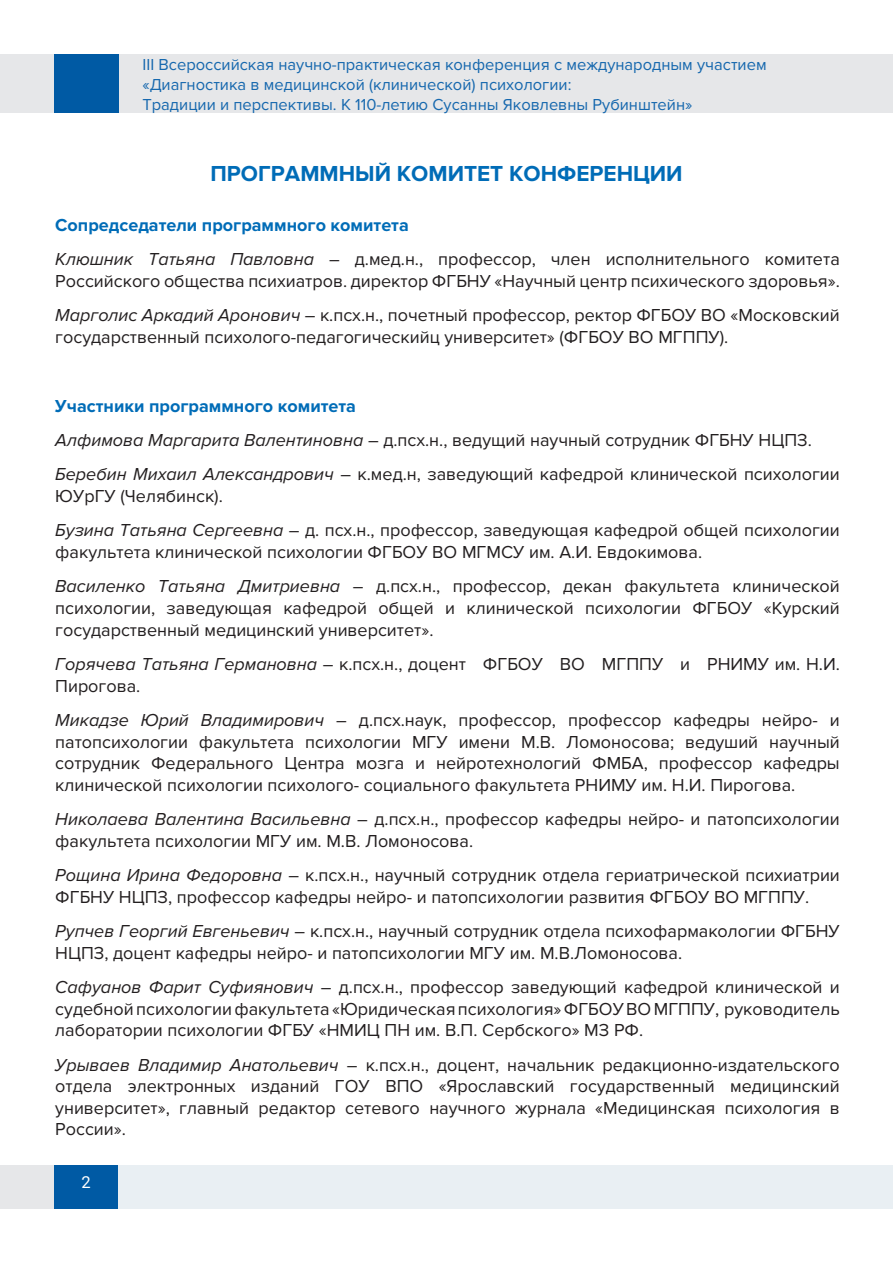
<style>
.page{position:relative;width:893px;height:1263px;background:#fff}
.page>*{position:absolute;margin:0;border:0;box-sizing:border-box;transform-origin:0 0}
.t1{font:700 22.5px "Proxima Nova";color:#006cb7}
.t2{font:18px/21.6px "Proxima Nova";color:#231f20}
.t3{font:700 18px "Proxima Nova";color:#006cb7}
.t4{font:16.5px/19.8px "Proxima Nova";color:#1668ae}
.t5{font:16.5px "Roboto";color:#fff}
.s1{font-style:italic}
</style>
<div class="page">
<div style="left:0;top:54px;width:893px;height:59px;background:#e6e7e9"></div>
<div style="left:54px;top:1165px;width:65px;height:44px;background:#005aa4"></div>
<div style="left:0;top:1165px;width:54px;height:44px;background:#e6e7e9"></div>
<div style="left:54px;top:54px;width:65px;height:59px;background:#005aa4"></div>
<div style="left:119px;top:1165px;width:774px;height:44px;background:#e9eff3"></div>
<p class="t4" style="left:142px;top:55px;width:626px">III Всероссийская научно-практическая конференция с международным участием «Диагностика в медицинской (клинической) психологии:<br>Традиции и перспективы. К 110-летию Сусанны Яковлевны Рубинштейн»</p>
<p class="t1" style="left:210px;top:161px;width:474px">ПРОГРАММНЫЙ КОМИТЕТ КОНФЕРЕНЦИИ</p>
<p class="t3" style="left:55px;top:215px;width:355px">Сопредседатели программного комитета</p>
<p class="t2" style="left:55px;top:249px;width:786px"><span class="s1">Клюшник Татьяна Павловна</span> – д.мед.н., профессор, член исполнительного комитета<br>Российского общества психиатров. директор ФГБНУ «Научный центр психического здоровья».</p>
<p class="t2" style="left:55px;top:305px;width:786px"><span class="s1">Марголис Аркадий Аронович</span> – к.псх.н., почетный профессор, ректор ФГБОУ ВО «Московский государственный психолого-педагогическийц университет» (ФГБОУ ВО МГППУ).</p>
<p class="t3" style="left:55px;top:395px;width:302px">Участники программного комитета</p>
<p class="t2" style="left:55px;top:430px;width:758px"><span class="s1">Алфимова Маргарита Валентиновна</span> – д.псх.н., ведущий научный сотрудник ФГБНУ НЦПЗ.</p>
<p class="t2" style="left:55px;top:464px;width:786px"><span class="s1">Беребин Михаил Александрович</span> – к.мед.н, заведующий кафедрой клинической психологии<br>ЮУрГУ (Челябинск).</p>
<p class="t2" style="left:55px;top:520px;width:786px"><span class="s1">Бузина Татьяна Сергеевна</span> – д. псх.н., профессор, заведующая кафедрой общей психологии факультета клинической психологии ФГБОУ ВО МГМСУ им. А.И. Евдокимова.</p>
<p class="t2" style="left:55px;top:576px;width:786px;text-align:justify"><span class="s1">Василенко Татьяна Дмитриевна</span> – д.псх.н., профессор, декан факультета клинической психологии, заведующая кафедрой общей и клинической психологии ФГБОУ «Курский государственный медицинский университет».</p>
<p class="t2" style="left:55px;top:653px;width:786px"><span class="s1">Горячева Татьяна Германовна</span> – к.псх.н., доцент ФГБОУ ВО МГППУ и РНИМУ им. Н.И.<br>Пирогова.</p>
<p class="t2" style="left:55px;top:709px;width:786px;text-align:justify"><span class="s1">Микадзе Юрий Владимирович</span> – д.псх.наук, профессор, профессор кафедры нейро- и патопсихологии факультета психологии МГУ имени М.В. Ломоносова; ведуший научный сотрудник Федерального Центра мозга и нейротехнологий ФМБА, профессор кафедры клинической психологии психолого- социального факультета РНИМУ им. Н.И. Пирогова.</p>
<p class="t2" style="left:55px;top:808px;width:786px"><span class="s1">Николаева Валентина Васильевна</span> – д.псх.н., профессор кафедры нейро- и патопсихологии факультета психологии МГУ им. М.В. Ломоносова.</p>
<p class="t2" style="left:55px;top:864px;width:786px"><span class="s1">Рощина Ирина Федоровна</span> – к.псх.н., научный сотрудник отдела гериатрической психиатрии<br>ФГБНУ НЦПЗ, профессор кафедры нейро- и патопсихологии развития ФГБОУ ВО МГППУ.</p>
<p class="t2" style="left:55px;top:920px;width:786px"><span class="s1">Рупчев Георгий Евгеньевич</span> – к.псх.н., научный сотрудник отдела психофармакологии ФГБНУ<br>НЦПЗ, доцент кафедры нейро- и патопсихологии МГУ им. М.В.Ломоносова.</p>
<p class="t2" style="left:55px;top:976px;width:786px;text-align:justify"><span class="s1">Сафуанов Фарит Суфиянович</span> – д.псх.н., профессор заведующий кафедрой клинической и судебной психологии факультета «Юридическая психология» ФГБОУ ВО МГППУ, руководитель лаборатории психологии ФГБУ «НМИЦ ПН им. В.П. Сербского» МЗ РФ.</p>
<p class="t2" style="left:55px;top:1054px;width:786px;text-align:justify"><span class="s1">Урываев Владимир Анатольевич</span> – к.псх.н., доцент, начальник редакционно-издательского отдела электронных изданий ГОУ ВПО «Ярославский государственный медицинский университет», главный редактор сетевого научного журнала «Медицинская психология в России».</p>
<p class="t5" style="left:82px;top:1171px;width:11px">2</p>
</div>
